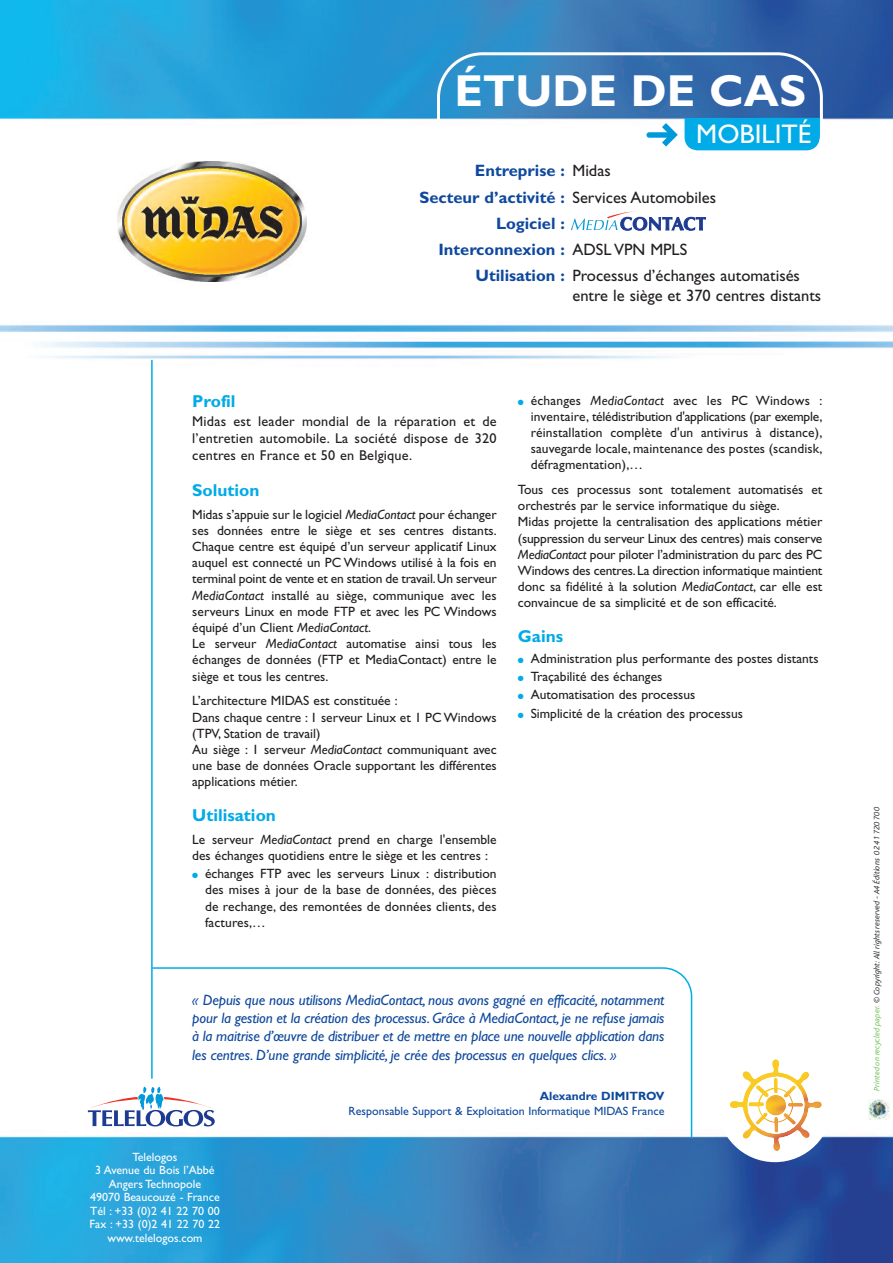
<style>
.page{position:relative;width:893px;height:1263px;background:#fff}
.page>*{position:absolute;margin:0;border:0;box-sizing:border-box;transform-origin:0 0}
.t1{font:700 45px "Gill Sans";color:#fff}
.t2{font:27px "Gill Sans";color:#fff}
.t3{font:700 17.25px "Gill Sans";color:#00abe7}
.t4{font:16.5px "Gill Sans";color:#231f20}
.t5{font:700 16.5px "Gill Sans";color:#0f499d}
.t6{font:italic 15px/18.3px "Gill Sans";letter-spacing:-.01em;color:#0f499d;text-align:justify}
.t7{font:14.25px/17.1px "Gill Sans";letter-spacing:.015em;color:#231f20;text-align:justify}
.t8{font:13.5px/16.2px "Gill Sans";color:#231f20}
.t9{font:12px/13.5px "Gill Sans";color:#fff;text-align:center}
.t10{font:12px "Gill Sans";color:#0f499d}
.t11{font:700 12px "Gill Sans";color:#0f499d}
.t12{font:italic 8.25px "Bliss";color:#3e3e3f}
.s1{font-weight:400;color:#231f20}
.s2{font-weight:700;color:#0f499d}
.s3{font-style:italic}
.s4{color:#00abe7}
.s5{color:#7cc463}
</style>
<div class="page">
<img style="left:0;top:0;width:893px;height:1263px">
<div style="left:717px;top:1047px;width:115px;height:115px;background:#fff;border-radius:50%"></div>
<img style="left:764px;top:1059px;width:23px;height:92px">
<img style="left:742px;top:1112px;width:22px;height:27px">
<img style="left:787px;top:1071px;width:23px;height:67px">
<svg style="left:810px;top:1101px;width:10px;height:7px"></svg>
<svg style="left:730px;top:1059px;width:46px;height:53px"></svg>
<svg style="left:437px;top:52px;width:386px;height:111px"></svg>
<svg style="left:571px;top:211px;width:135px;height:19px"></svg>
<svg style="left:151px;top:966px;width:542px;height:173px"></svg>
<hr style="left:151px;top:360px;width:2px;height:719px;background:#00abe7">
<img style="left:118px;top:161px;width:189px;height:121px">
<svg style="left:88px;top:1087px;width:127px;height:39px"></svg>
<svg style="left:869px;top:1099px;width:20px;height:1px"></svg>
<img style="left:869px;top:1100px;width:20px;height:20px">
<h1 class="t1" style="left:454px;top:74px;width:353px">ÉTUDE DE CAS</h1>
<h2 class="t2" style="left:696px;top:124px;width:117px">MOBILITÉ</h2>
<p class="t5" style="left:475px;top:165px;width:137px">Entreprise : <span class="s1">Midas</span></p>
<p class="t4" style="left:419px;top:191px;width:298px"><span class="s2">Secteur d’activité :</span> Services Automobiles</p>
<p class="t5" style="left:496px;top:217px;width:70px">Logiciel :</p>
<p class="t5" style="left:438px;top:243px;width:250px">Interconnexion : <span class="s1">ADSL VPN MPLS</span></p>
<p class="t4" style="left:475px;top:269px;width:326px"><span class="s2">Utilisation :</span> Processus d’échanges automatisés</p>
<p class="t4" style="left:572px;top:289px;width:250px">entre le siège et 370 centres distants</p>
<p class="t3" style="left:192px;top:395px;width:45px">Profil</p>
<p class="t7" style="left:192px;top:414px;width:306px">Midas est leader mondial de la réparation et de l’entretien automobile. La société dispose de 320 centres en France et 50 en Belgique.</p>
<p class="t3" style="left:192px;top:484px;width:69px">Solution</p>
<p class="t8" style="left:192px;top:507px;width:306px">Midas s’appuie sur le logiciel <span class="s3">MediaContact</span> pour échanger ses données entre le siège et ses centres distants.<br>Chaque centre est équipé d’un serveur applicatif Linux auquel est connecté un PC Windows utilisé à la fois en terminal point de vente et en station de travail.Un serveur <span class="s3">MediaContact</span> installé au siège, communique avec les serveurs Linux en mode FTP et avec les PC Windows équipé d’un Client <span class="s3">MediaContact</span>.<br>Le serveur <span class="s3">MediaContact</span> automatise ainsi tous les échanges de données (FTP et MediaContact) entre le siège et tous les centres.</p>
<p class="t8" style="left:192px;top:694px;width:306px">L’architecture MIDAS est constituée :<br>Dans chaque centre : 1 serveur Linux et 1 PC Windows (TPV, Station de travail)<br>Au siège : 1 serveur <span class="s3">MediaContact</span> communiquant avec une base de données Oracle supportant les différentes applications métier.</p>
<p class="t3" style="left:192px;top:809px;width:85px">Utilisation</p>
<p class="t8" style="left:192px;top:832px;width:306px">Le serveur <span class="s3">MediaContact</span> prend en charge l'ensemble des échanges quotidiens entre le siège et les centres :</p>
<p class="t8" style="left:205px;top:867px;width:293px;text-align:justify;text-indent:-13px"><span class="s4">●</span> échanges FTP avec les serveurs Linux : distribution des mises à jour de la base de données, des pièces de rechange, des remontées de données clients, des factures,…</p>
<p class="t8" style="left:531px;top:393px;width:293px;text-align:justify;text-indent:-13px"><span class="s4">●</span> échanges <span class="s3">MediaContact</span> avec les PC Windows : inventaire, télédistribution d'applications (par exemple, réinstallation complète d'un antivirus à distance), sauvegarde locale, maintenance des postes (scandisk, défragmentation),…</p>
<p class="t8" style="left:518px;top:483px;width:306px">Tous ces processus sont totalement automatisés et orchestrés par le service informatique du siège.<br>Midas projette la centralisation des applications métier (suppression du serveur Linux des centres) mais conserve <span class="s3">MediaContact</span> pour piloter l’administration du parc des PC Windows des centres. La direction informatique maintient donc sa fidélité à la solution <span class="s3">MediaContact</span>, car elle est convaincue de sa simplicité et de son efficacité.</p>
<p class="t3" style="left:518px;top:630px;width:47px">Gains</p>
<p class="t8" style="left:518px;top:651px;width:302px"><span class="s4">●</span> Administration plus performante des postes distants</p>
<p class="t8" style="left:518px;top:670px;width:146px"><span class="s4">●</span> Traçabilité des échanges</p>
<p class="t8" style="left:518px;top:688px;width:179px"><span class="s4">●</span> Automatisation des processus</p>
<p class="t8" style="left:518px;top:706px;width:227px"><span class="s4">●</span> Simplicité de la création des processus</p>
<p class="t6" style="left:192px;top:992px;width:474px">« Depuis que nous utilisons MediaContact, nous avons gagné en efficacité, notamment pour la gestion et la création des processus. Grâce à MediaContact, je ne refuse jamais à la maitrise d’œuvre de distribuer et de mettre en place une nouvelle application dans les centres. D’une grande simplicité, je crée des processus en quelques clics. »</p>
<p class="t11" style="left:540px;top:1091px;width:126px">Alexandre DIMITROV</p>
<p class="t10" style="left:348px;top:1106px;width:317px">Responsable Support &amp; Exploitation Informatique MIDAS France</p>
<p class="t9" style="left:90px;top:1151px;width:132px">Telelogos<br>3 Avenue du Bois l’Abbé<br>Angers Technopole<br>49070 Beaucouzé - France<br>Tél : +33 (0)2 41 22 70 00<br>Fax : +33 (0)2 41 22 70 22 www.telelogos.com</p>
<p class="t12" style="left:874px;top:1091px;width:285px;rotate:-90deg"><span class="s5">Printed on recycled paper.</span> © Copyright: All rights reserved - A4 Éditions 02 41 720 700</p>
</div>
